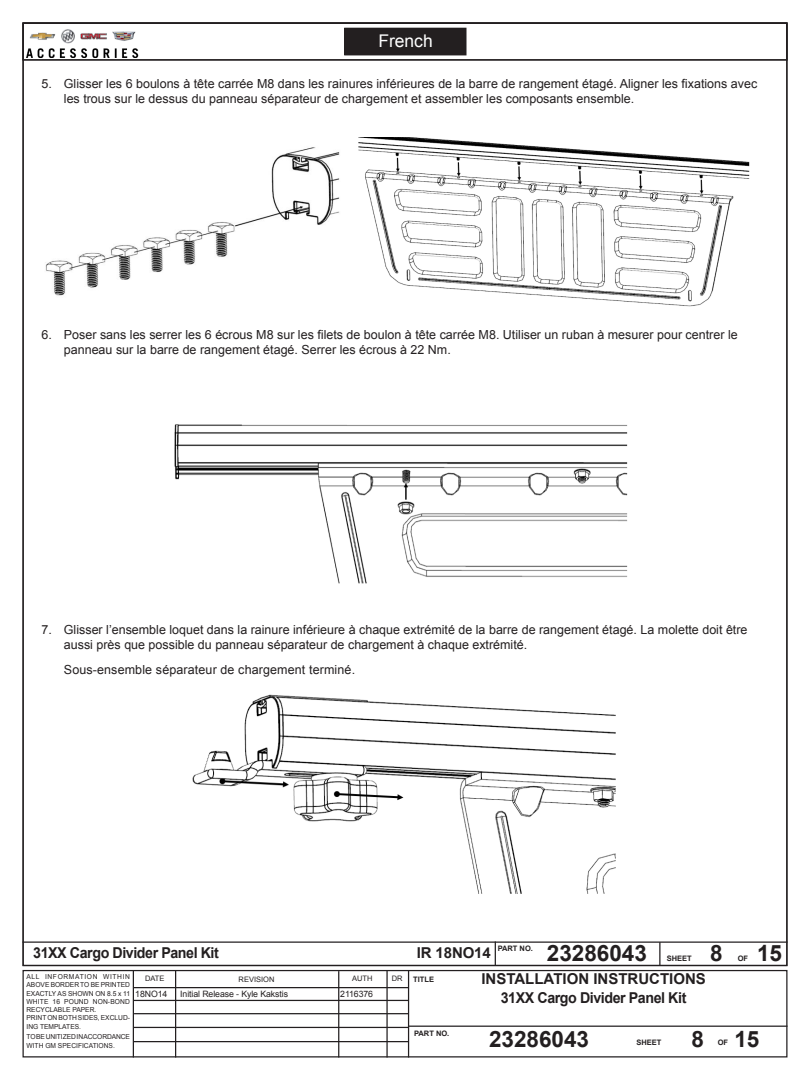
<style>
.page{position:relative;width:810px;height:1080px;background:#fff}
.page>*{position:absolute;margin:0;border:0;box-sizing:border-box;transform-origin:0 0}
.t1{font:700 22.5px "Arial";color:#231f20}
.t2{font:17.5px "Arial";color:#fff}
.t3{font:700 15px "Arial";letter-spacing:-.03em;color:#231f20;scale:.95 1}
.t4{font:700 15px "Arial";color:#231f20}
.t5{font:700 15px "Arial";letter-spacing:-.01em;color:#231f20}
.list_numbered{font:12.5px/15px "Arial";color:#231f20}
.t6{font:8.75px "Arial";letter-spacing:-.01em;color:#231f20}
.t7{font:700 7.5px "Arial";color:#231f20}
.t8{font:7.5px "Arial";color:#231f20}
.t9{font:6.88px/8.2px "Arial";color:#231f20}
.t10{font:6.88px "Arial";letter-spacing:.095em;color:#231f20}
</style>
<div class="page">
<hr style="left:22px;top:941px;width:766px;height:2px;background:#231f20">
<div style="left:22px;top:970px;width:766px;height:88px;border:1px solid #231f20"></div>
<hr style="left:134px;top:987px;width:275px;height:1px;background:#231f20">
<hr style="left:134px;top:1000px;width:275px;height:1px;background:#231f20">
<hr style="left:134px;top:1013px;width:275px;height:1px;background:#231f20">
<hr style="left:134px;top:1027px;width:275px;height:1px;background:#231f20">
<hr style="left:133px;top:1041px;width:276px;height:1px;background:#231f20">
<hr style="left:409px;top:1026px;width:379px;height:1px;background:#231f20">
<hr style="left:408px;top:971px;width:1px;height:87px;background:#231f20">
<hr style="left:386px;top:971px;width:2px;height:87px;background:#231f20">
<hr style="left:133px;top:971px;width:1px;height:87px;background:#231f20">
<hr style="left:659px;top:942px;width:2px;height:24px;background:#231f20">
<svg style="left:495px;top:941px;width:1px;height:25px"></svg>
<hr style="left:175px;top:971px;width:1px;height:87px;background:#231f20">
<hr style="left:338px;top:971px;width:1px;height:87px;background:#231f20">
<div style="left:22px;top:22px;width:766px;height:39px;border:1px solid #231f20"></div>
<img style="left:26px;top:29px;width:113px;height:28px">
<div style="left:345px;top:28px;width:121px;height:27px;background:#231f20"></div>
<img style="left:45px;top:147px;width:295px;height:149px">
<img style="left:358px;top:137px;width:392px;height:170px">
<img style="left:174px;top:424px;width:454px;height:160px">
<img style="left:192px;top:694px;width:424px;height:200px">
<h2 class="t2" style="left:378px;top:30px;width:56px">French</h2>
<p class="list_numbered" style="left:64px;top:77px;width:695px;text-indent:-22px">5. Glisser les 6 boulons à tête carrée M8 dans les rainures inférieures de la barre de rangement étagé. Aligner les fixations avec les trous sur le dessus du panneau séparateur de chargement et assembler les composants ensemble.</p>
<p class="list_numbered" style="left:64px;top:328px;width:675px;text-indent:-22px">6. Poser sans les serrer les 6 écrous M8 sur les filets de boulon à tête carrée M8. Utiliser un ruban à mesurer pour centrer le panneau sur la barre de rangement étagé. Serrer les écrous à 22 Nm.</p>
<p class="list_numbered" style="left:64px;top:623px;width:685px;text-indent:-22px">7. Glisser l’ensemble loquet dans la rainure inférieure à chaque extrémité de la barre de rangement étagé. La molette doit être aussi près que possible du panneau séparateur de chargement à chaque extrémité.</p>
<p class="list_numbered" style="left:64px;top:662px;width:293px">Sous-ensemble séparateur de chargement terminé.</p>
<p class="t7" style="left:498px;top:944px;width:37px">PART NO.</p>
<p class="t3" style="left:33px;top:942px;width:197px">31XX Cargo Divider Panel Kit</p>
<p class="t5" style="left:417px;top:942px;width:75px">IR 18NO14</p>
<h1 class="t1" style="left:547px;top:938px;width:102px">23286043</h1>
<p class="t7" style="left:667px;top:953px;width:27px">SHEET</p>
<p class="t7" style="left:738px;top:953px;width:12px">OF</p>
<h1 class="t1" style="left:710px;top:938px;width:14px">8</h1>
<h1 class="t1" style="left:757px;top:938px;width:27px">15</h1>
<p class="t10" style="left:27px;top:972px;width:105px">ALL INFORMATION WITHIN</p>
<p class="t8" style="left:145px;top:974px;width:21px">DATE</p>
<p class="t8" style="left:239px;top:975px;width:37px">REVISION</p>
<p class="t8" style="left:352px;top:974px;width:22px">AUTH</p>
<p class="t8" style="left:392px;top:974px;width:12px">DR</p>
<p class="t9" style="left:27px;top:981px;width:105px">ABOVE BORDER TO BE PRINTED<br>EXACTLY AS SHOWN ON 8.5 x 11<br>WHITE 16 POUND NON-BOND<br>RECYCLABLE PAPER.<br>PRINT ON BOTH SIDES, EXCLUD-<br>ING TEMPLATES.</p>
<p class="t9" style="left:27px;top:1033px;width:105px">TO BE UNITIZED IN ACCORDANCE<br>WITH GM SPECIFICATIONS.</p>
<p class="t6" style="left:135px;top:989px;width:34px">18NO14</p>
<p class="t6" style="left:180px;top:989px;width:109px">Initial Release - Kyle Kakstis</p>
<p class="t6" style="left:340px;top:989px;width:34px">2116376</p>
<p class="t7" style="left:413px;top:975px;width:22px">TITLE</p>
<p class="t4" style="left:481px;top:969px;width:226px">INSTALLATION INSTRUCTIONS</p>
<p class="t3" style="left:501px;top:988px;width:197px">31XX Cargo Divider Panel Kit</p>
<p class="t7" style="left:414px;top:1028px;width:37px">PART NO.</p>
<h1 class="t1" style="left:489px;top:1024px;width:102px">23286043</h1>
<h1 class="t1" style="left:692px;top:1024px;width:14px">8</h1>
<p class="t7" style="left:636px;top:1037px;width:27px">SHEET</p>
<p class="t7" style="left:718px;top:1037px;width:12px">OF</p>
<h1 class="t1" style="left:734px;top:1024px;width:27px">15</h1>
</div>
